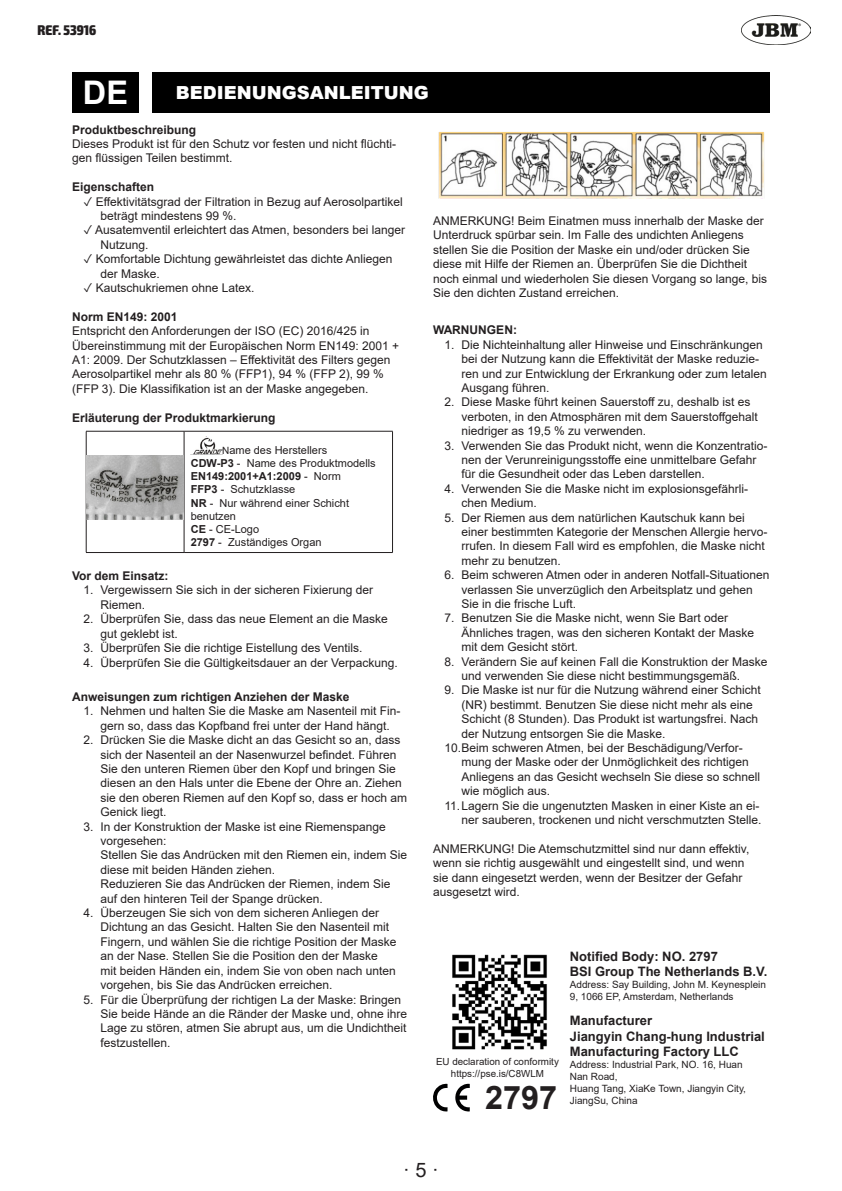
<style>
.page{position:relative;width:842px;height:1191px;background:#fff}
.page>*{position:absolute;margin:0;border:0;box-sizing:border-box;transform-origin:0 0}
.t1{font:700 32.6px "Arial";color:#fff}
.Estilo_de_párrafo_3{font:700 32.4px "Arial";color:#231f20}
.t2{font:20px "Arial";color:#231f20}
.t3{font:900 18px "Arial";color:#fff}
.t4{font:900 condensed 14px "Exo 2";color:#231f20}
.Estilo_de_párrafo_3-2{font:700 13px "Arial";color:#231f20}
.Estilo_de_párrafo_3-3{font:12px/14.4px "Arial";color:#231f20}
.Estilo_de_párrafo_3-4{font:700 12px "Arial";color:#231f20}
.Paràgraf{font:11px/13.2px "Arial";color:#231f20}
.Paràgraf-2{font:700 11px "Arial";color:#231f20}
.Estilo_de_párrafo_3-5{font:10px/12px "Arial";color:#231f20}
.Estilo_de_párrafo_3-6{font:9.8px "Arial";color:#231f20}
.s1{font-size:10px}
.s2{font-weight:700}
.s3{font-weight:400}
</style>
<div class="page">
<img style="left:742px;top:16px;width:69px;height:28px">
<div style="left:72px;top:72px;width:67px;height:41px;background:#000"></div>
<div style="left:153px;top:72px;width:617px;height:41px;background:#000"></div>
<img style="left:438px;top:132px;width:327px;height:67px">
<hr style="left:86px;top:431px;width:98px;height:1px;background:#231f20">
<hr style="left:86px;top:431px;width:1px;height:121px;background:#231f20">
<hr style="left:184px;top:431px;width:209px;height:1px;background:#231f20">
<hr style="left:184px;top:431px;width:1px;height:121px;background:#231f20">
<hr style="left:392px;top:431px;width:1px;height:121px;background:#231f20">
<hr style="left:86px;top:552px;width:98px;height:1px;background:#231f20">
<hr style="left:184px;top:552px;width:209px;height:1px;background:#231f20">
<img style="left:86px;top:455px;width:98px;height:64px">
<img style="left:193px;top:436px;width:29px;height:18px">
<svg style="left:433px;top:1083px;width:37px;height:28px"></svg>
<img style="left:452px;top:954px;width:95px;height:96px">
<p class="t4" style="left:38px;top:21px;width:60px">REF. 53916</p>
<p class="t1" style="left:83px;top:69px;width:47px">DE</p>
<p class="t3" style="left:176px;top:80px;width:254px">BEDIENUNGSANLEITUNG</p>
<p class="Estilo_de_párrafo_3-4" style="left:72px;top:121px;width:126px">Produktbeschreibung</p>
<p class="Estilo_de_párrafo_3-3" style="left:72px;top:136px;width:326px">Dieses Produkt ist für den Schutz vor festen und nicht flüchti&shy;gen flüssigen Teilen bestimmt.</p>
<p class="Estilo_de_párrafo_3-4" style="left:72px;top:178px;width:84px">Eigenschaften</p>
<p class="Estilo_de_párrafo_3-3" style="left:100px;top:194px;width:304px;text-indent:-17px">✓ Effektivitätsgrad der Filtration in Bezug auf Aerosolpartikel beträgt mindestens 99 %.</p>
<p class="Estilo_de_párrafo_3-3" style="left:100px;top:223px;width:306px;text-indent:-17px">✓ Ausatemventil erleichtert das Atmen, besonders bei langer<br>Nutzung.</p>
<p class="Estilo_de_párrafo_3-3" style="left:100px;top:252px;width:294px;text-indent:-17px">✓ Komfortable Dichtung gewährleistet das dichte Anliegen der Maske.</p>
<p class="Estilo_de_párrafo_3-3" style="left:83px;top:280px;width:173px">✓ Kautschukriemen ohne Latex.</p>
<p class="Estilo_de_párrafo_3-4" style="left:72px;top:308px;width:107px">Norm EN149: 2001</p>
<p class="Estilo_de_párrafo_3-3" style="left:72px;top:324px;width:329px">Entspricht den Anforderungen der ISO (EC) 2016/425 in Übereinstimmung mit der Europäischen Norm EN149: 2001 + A1: 2009. Der Schutzklassen – Effektivität des Filters gegen Aerosolpartikel mehr als 80 % (FFP1), 94 % (FFP 2), 99 % (FFP 3). Die Klassifikation ist an der Maske angegeben.</p>
<p class="Estilo_de_párrafo_3-4" style="left:72px;top:409px;width:205px">Erläuterung der Produktmarkierung</p>
<p class="Estilo_de_párrafo_3-3" style="left:433px;top:213px;width:336px">ANMERKUNG! Beim Einatmen muss innerhalb der Maske der Unterdruck spürbar sein. Im Falle des undichten Anliegens stellen Sie die Position der Maske ein und/oder drücken Sie diese mit Hilfe der Riemen an. Überprüfen Sie die Dichtheit noch einmal und wiederholen Sie diesen Vorgang so lange, bis Sie den dichten Zustand erreichen.</p>
<p class="Estilo_de_párrafo_3-4" style="left:433px;top:322px;width:85px">WARNUNGEN:</p>
<p class="Estilo_de_párrafo_3-3" style="left:461px;top:337px;width:307px;text-indent:-17px">1. Die Nichteinhaltung aller Hinweise und Einschränkungen bei der Nutzung kann die Effektivität der Maske reduzie&shy;ren und zur Entwicklung der Erkrankung oder zum letalen Ausgang führen.</p>
<p class="Estilo_de_párrafo_3-3" style="left:461px;top:395px;width:298px;text-indent:-17px">2. Diese Maske führt keinen Sauerstoff zu, deshalb ist es verboten, in den Atmosphären mit dem Sauerstoffgehalt niedriger as 19,5 % zu verwenden.</p>
<p class="Estilo_de_párrafo_3-3" style="left:461px;top:438px;width:308px;text-indent:-17px">3. Verwenden Sie das Produkt nicht, wenn die Konzentratio&shy;nen der Verunreinigungsstoffe eine unmittelbare Gefahr für die Gesundheit oder das Leben darstellen.</p>
<p class="Estilo_de_párrafo_3-3" style="left:461px;top:481px;width:288px;text-indent:-17px">4. Verwenden Sie die Maske nicht im explosionsgefährli&shy;chen Medium.</p>
<p class="Estilo_de_párrafo_3-3" style="left:461px;top:510px;width:308px;text-indent:-17px">5. Der Riemen aus dem natürlichen Kautschuk kann bei einer bestimmten Kategorie der Menschen Allergie hervo&shy;rrufen. In diesem Fall wird es empfohlen, die Maske nicht mehr zu benutzen.</p>
<p class="Estilo_de_párrafo_3-3" style="left:461px;top:568px;width:310px;text-indent:-17px">6. Beim schweren Atmen oder in anderen Notfall-Situationen verlassen Sie unverzüglich den Arbeitsplatz und gehen<br>Sie in die frische Luft.</p>
<p class="Estilo_de_párrafo_3-3" style="left:461px;top:611px;width:294px;text-indent:-17px">7. Benutzen Sie die Maske nicht, wenn Sie Bart oder<br>Ähnliches tragen, was den sicheren Kontakt der Maske mit dem Gesicht stört.</p>
<p class="Estilo_de_párrafo_3-3" style="left:461px;top:654px;width:308px;text-indent:-17px">8. Verändern Sie auf keinen Fall die Konstruktion der Maske und verwenden Sie diese nicht bestimmungsgemäß.</p>
<p class="Estilo_de_párrafo_3-3" style="left:461px;top:683px;width:301px;text-indent:-17px">9. Die Maske ist nur für die Nutzung während einer Schicht (NR) bestimmt. Benutzen Sie diese nicht mehr als eine Schicht (8 Stunden). Das Produkt ist wartungsfrei. Nach der Nutzung entsorgen Sie die Maske.</p>
<p class="Estilo_de_párrafo_3-3" style="left:461px;top:740px;width:300px;text-indent:-17px">10.Beim schweren Atmen, bei der Beschädigung/Verfor&shy;mung der Maske oder der Unmöglichkeit des richtigen Anliegens an das Gesicht wechseln Sie diese so schnell wie möglich aus.</p>
<p class="Estilo_de_párrafo_3-3" style="left:444px;top:798px;width:319px;text-align:right">11.Lagern Sie die ungenutzten Masken in einer Kiste an ei&shy;ner sauberen, trockenen und nicht verschmutzten Stelle.</p>
<p class="Estilo_de_párrafo_3-3" style="left:433px;top:841px;width:318px">ANMERKUNG! Die Atemschutzmittel sind nur dann effektiv, wenn sie richtig ausgewählt und eingestellt sind, und wenn sie dann eingesetzt werden, wenn der Besitzer der Gefahr ausgesetzt wird.</p>
<p class="Paràgraf" style="left:222px;top:443px;width:107px"><span class="s1">N</span>ame des Herstellers</p>
<p class="Paràgraf" style="left:191px;top:456px;width:186px"><span class="s2">CDW-P3</span> - Name des Produktmodells</p>
<p class="Paràgraf-2" style="left:191px;top:468px;width:152px">EN149:2001+A1:2009 <span class="s3">- Norm</span></p>
<p class="Paràgraf" style="left:191px;top:483px;width:106px"><span class="s2">FFP3</span> - Schutzklasse</p>
<p class="Paràgraf" style="left:191px;top:496px;width:160px"><span class="s2">NR</span> - Nur während einer Schicht benutzen</p>
<p class="Paràgraf" style="left:191px;top:522px;width:70px"><span class="s2">CE</span> - CE-Logo</p>
<p class="Paràgraf" style="left:191px;top:535px;width:132px"><span class="s2">2797</span> - Zuständiges Organ</p>
<p class="Estilo_de_párrafo_3-4" style="left:72px;top:567px;width:98px">Vor dem Einsatz:</p>
<p class="Estilo_de_párrafo_3-3" style="left:100px;top:583px;width:274px;text-indent:-17px">1. Vergewissern Sie sich in der sicheren Fixierung der<br>Riemen.</p>
<p class="Estilo_de_párrafo_3-3" style="left:100px;top:612px;width:289px;text-indent:-17px">2. Überprüfen Sie, dass das neue Element an die Maske gut geklebt ist.</p>
<p class="Estilo_de_párrafo_3-3" style="left:83px;top:640px;width:281px">3. Überprüfen Sie die richtige Eistellung des Ventils.</p>
<p class="Estilo_de_párrafo_3-3" style="left:83px;top:655px;width:316px">4. Überprüfen Sie die Gültigkeitsdauer an der Verpackung.</p>
<p class="Estilo_de_párrafo_3-4" style="left:72px;top:688px;width:279px">Anweisungen zum richtigen Anziehen der Maske</p>
<p class="Estilo_de_párrafo_3-3" style="left:83px;top:704px;width:319px;text-align:center">1. Nehmen und halten Sie die Maske am Nasenteil mit Fin&shy;gern so, dass das Kopfband frei unter der Hand hängt.</p>
<p class="Estilo_de_párrafo_3-3" style="left:100px;top:732px;width:308px;text-indent:-17px">2. Drücken Sie die Maske dicht an das Gesicht so an, dass sich der Nasenteil an der Nasenwurzel befindet. Führen Sie den unteren Riemen über den Kopf und bringen Sie diesen an den Hals unter die Ebene der Ohre an. Ziehen sie den oberen Riemen auf den Kopf so, dass er hoch am Genick liegt.</p>
<p class="Estilo_de_párrafo_3-3" style="left:100px;top:819px;width:287px;text-indent:-17px">3. In der Konstruktion der Maske ist eine Riemenspange vorgesehen:</p>
<p class="Estilo_de_párrafo_3-3" style="left:100px;top:848px;width:308px">Stellen Sie das Andrücken mit den Riemen ein, indem Sie diese mit beiden Händen ziehen.</p>
<p class="Estilo_de_párrafo_3-3" style="left:100px;top:876px;width:292px">Reduzieren Sie das Andrücken der Riemen, indem Sie auf den hinteren Teil der Spange drücken.</p>
<p class="Estilo_de_párrafo_3-3" style="left:100px;top:905px;width:298px;text-indent:-17px">4. Überzeugen Sie sich von dem sicheren Anliegen der Dichtung an das Gesicht. Halten Sie den Nasenteil mit Fingern, und wählen Sie die richtige Position der Maske an der Nase. Stellen Sie die Position den der Maske mit beiden Händen ein, indem Sie von oben nach unten vorgehen, bis Sie das Andrücken erreichen.</p>
<p class="Estilo_de_párrafo_3-3" style="left:100px;top:992px;width:308px;text-indent:-17px">5. Für die Überprüfung der richtigen La der Maske: Bringen Sie beide Hände an die Ränder der Maske und, ohne ihre Lage zu stören, atmen Sie abrupt aus, um die Undichtheit festzustellen.</p>
<p class="Estilo_de_párrafo_3-2" style="left:570px;top:947px;width:150px">Notified Body: NO. 2797</p>
<p class="Estilo_de_párrafo_3-2" style="left:570px;top:962px;width:199px">BSI Group The Netherlands B.V.</p>
<p class="Estilo_de_párrafo_3-5" style="left:570px;top:979px;width:198px">Address: Say Building, John M. Keynesplein</p>
<p class="Estilo_de_párrafo_3-5" style="left:570px;top:991px;width:165px">9, 1066 EP, Amsterdam, Netherlands</p>
<p class="Estilo_de_párrafo_3-2" style="left:570px;top:1011px;width:84px">Manufacturer</p>
<p class="Estilo_de_párrafo_3-2" style="left:570px;top:1026px;width:197px">Jiangyin Chang-hung Industrial</p>
<p class="Estilo_de_párrafo_3-2" style="left:570px;top:1042px;width:171px">Manufacturing Factory LLC</p>
<p class="Estilo_de_párrafo_3-5" style="left:570px;top:1058px;width:174px">Address: Industrial Park, NO. 16, Huan<br>Nan Road,</p>
<p class="Estilo_de_párrafo_3-5" style="left:570px;top:1082px;width:178px">Huang Tang, XiaKe Town, Jiangyin City,</p>
<p class="Estilo_de_párrafo_3-6" style="left:436px;top:1054px;width:124px">EU declaration of conformity</p>
<p class="Estilo_de_párrafo_3-6" style="left:451px;top:1066px;width:95px">https://pse.is/C8WLM</p>
<p class="Estilo_de_párrafo_3" style="left:485px;top:1075px;width:74px">2797</p>
<p class="Estilo_de_párrafo_3-5" style="left:570px;top:1094px;width:69px">JiangSu, China</p>
<h3 class="t2" style="left:403px;top:1156px;width:37px">· 5 ·</h3>
</div>
